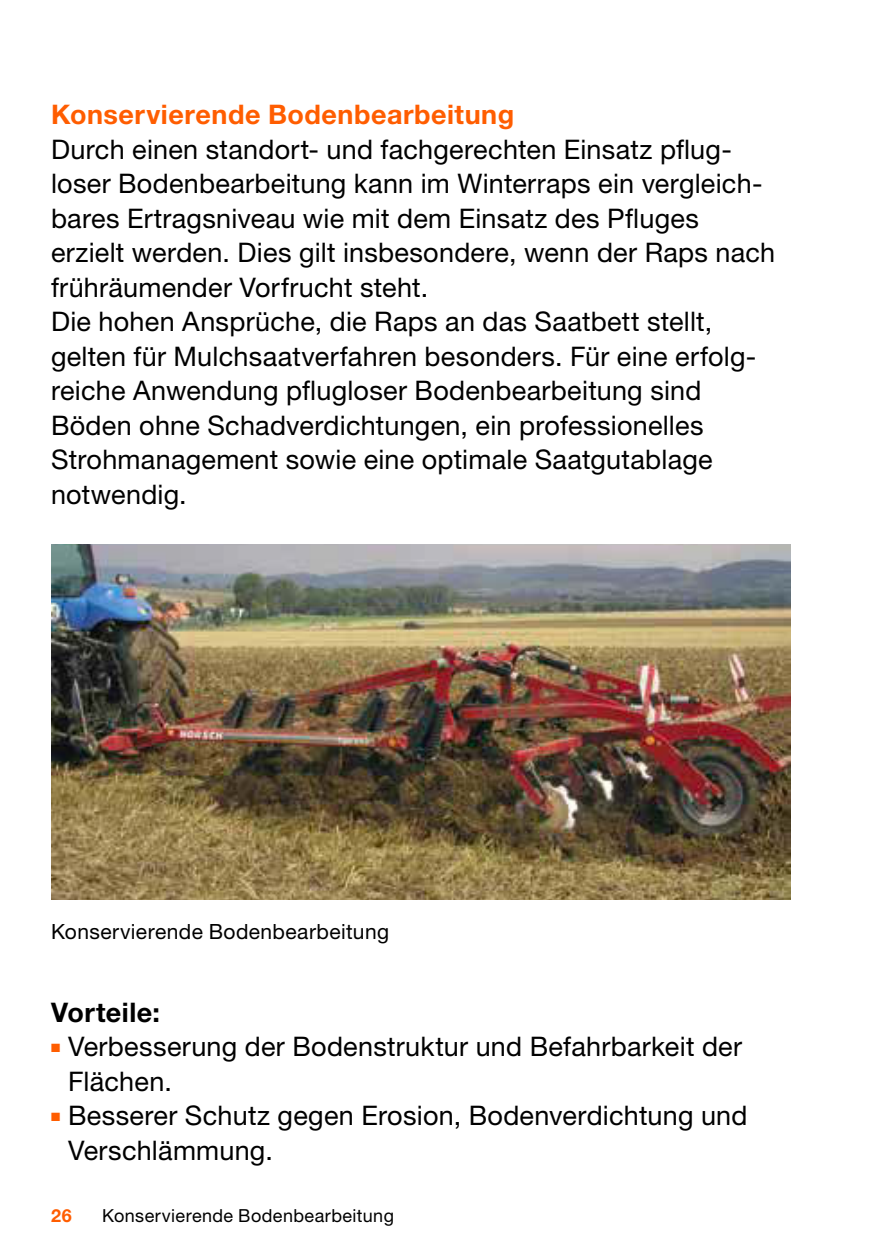
<style>
.page{position:relative;width:893px;height:1259px;background:#fff}
.page>*{position:absolute;margin:0;border:0;box-sizing:border-box;transform-origin:0 0}
.t1{font:27px/34.5px "Helvetica Neue LT Std";letter-spacing:.01em;color:#000}
.t2{font:700 27px "Helvetica Neue LT Std";letter-spacing:.02em;color:#ff5d00}
.t3{font:700 27px "Helvetica Neue LT Std";letter-spacing:.015em;color:#000}
.t4{font:21px "Helvetica Neue LT Std";letter-spacing:.02em;color:#000}
.t5{font:18px "Helvetica Neue LT Std";letter-spacing:.025em;color:#000}
.t6{font:700 18px "Helvetica Neue LT Std";color:#ff5d00}
.s1{color:#ff5d00}
</style>
<div class="page">
<img style="left:51px;top:544px;width:740px;height:355px">
<p class="t2" style="left:51px;top:98px;width:465px">Konservierende Bodenbearbeitung</p>
<p class="t1" style="left:51px;top:131px;width:726px">Durch einen standort- und fachgerechten Einsatz pflug&shy;loser Bodenbearbeitung kann im Winterraps ein vergleich&shy;bares Ertragsniveau wie mit dem Einsatz des Pfluges erzielt werden. Dies gilt insbesondere, wenn der Raps nach frühräumender Vorfrucht steht.<br>Die hohen Ansprüche, die Raps an das Saatbett stellt, gelten für Mulchsaatverfahren besonders. Für eine erfolg&shy;reiche Anwendung pflugloser Bodenbearbeitung sind Böden ohne Schadverdichtungen, ein professionelles Strohmanagement sowie eine optimale Saatgutablage notwendig.</p>
<p class="t4" style="left:51px;top:918px;width:340px">Konservierende Bodenbearbeitung</p>
<p class="t3" style="left:51px;top:995px;width:110px">Vorteile:</p>
<p class="t1" style="left:68px;top:1028px;width:676px;text-indent:-17px"><span class="s1">■</span> Verbesserung der Bodenstruktur und Befahrbarkeit der<br>Flächen.</p>
<p class="t1" style="left:68px;top:1097px;width:681px;text-indent:-17px"><span class="s1">■</span> Besserer Schutz gegen Erosion, Bodenverdichtung und<br>Verschlämmung.</p>
<p class="t6" style="left:51px;top:1204px;width:22px">26</p>
<p class="t5" style="left:102px;top:1204px;width:293px">Konservierende Bodenbearbeitung</p>
</div>
